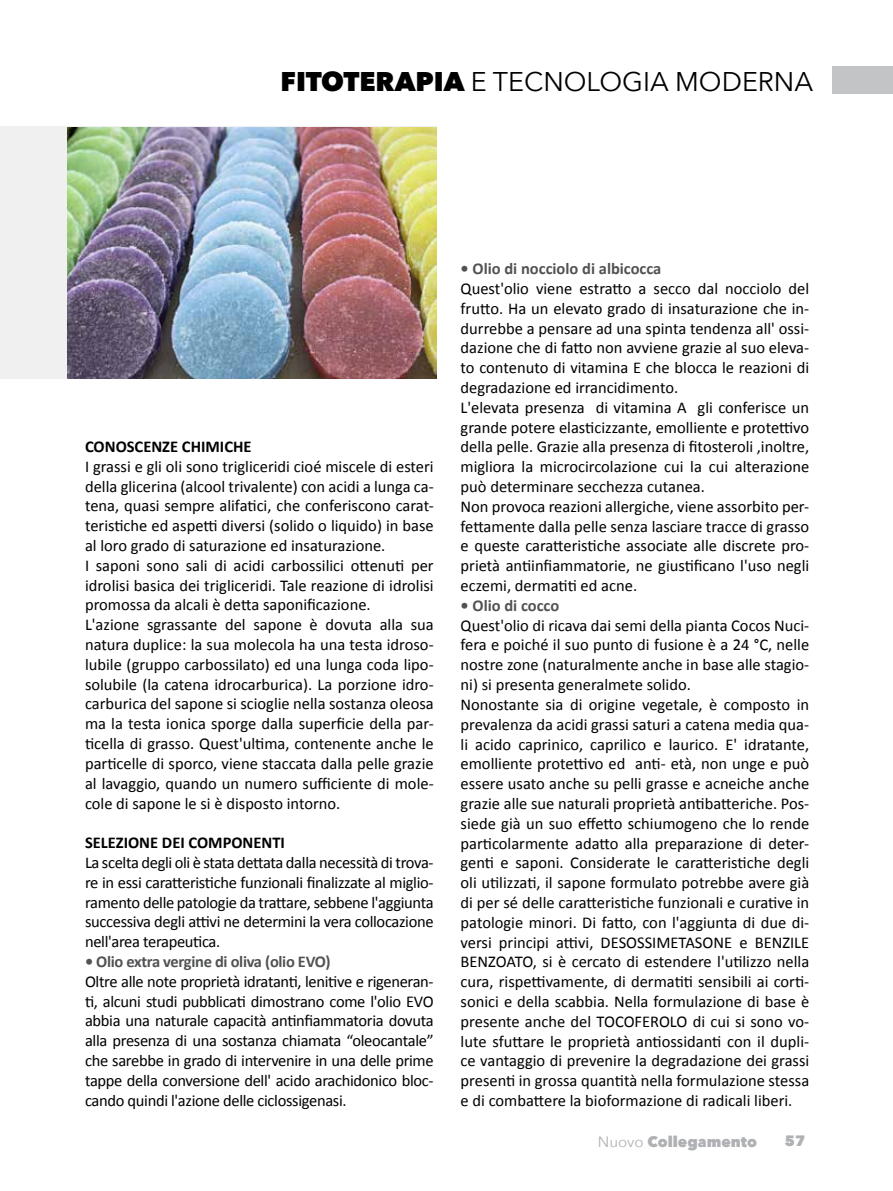
<style>
.page{position:relative;width:893px;height:1191px;background:#fff}
.page>*{position:absolute;margin:0;border:0;box-sizing:border-box;transform-origin:0 0}
.t1{font:27px "Avenir Next";color:#000}
.t2{font:16.5px/19.8px "Calibri";color:#000}
.t3{font:16.5px/19.8px "Calibri";letter-spacing:-.02em;color:#000}
.t4{font:800 15px "Avenir Next";color:#afb1b4}
.s1{font-weight:800}
.s2{font-weight:700}
.s3{font-weight:700;color:#515254}
.s4{font-weight:400}
</style>
<div class="page">
<div style="left:0;top:126px;width:436px;height:253px;background:#f0f0f0"></div>
<div style="left:832px;top:66px;width:61px;height:27px;background:#c2c4c6"></div>
<img style="left:67px;top:128px;width:369px;height:250px">
<p class="t1" style="left:280px;top:66px;width:534px"><span class="s1">FITOTERAPIA</span> E TECNOLOGIA MODERNA</p>
<p class="t2" style="left:85px;top:436px;width:350px"><span class="s2">CONOSCENZE CHIMICHE<br></span>I grassi e gli oli sono trigliceridi cioé miscele di esteri della glicerina (alcool trivalente) con acidi a lunga ca&shy;tena, quasi sempre alifatici, che conferiscono carat&shy;teristiche ed aspetti diversi (solido o liquido) in base al loro grado di saturazione ed insaturazione.<br>I saponi sono sali di acidi carbossilici ottenuti per idrolisi basica dei trigliceridi. Tale reazione di idrolisi promossa da alcali è detta saponificazione.<br>L'azione sgrassante del sapone è dovuta alla sua natura duplice: la sua molecola ha una testa idroso&shy;lubile (gruppo carbossilato) ed una lunga coda lipo&shy;solubile (la catena idrocarburica). La porzione idro&shy;carburica del sapone si scioglie nella sostanza oleosa ma la testa ionica sporge dalla superficie della par&shy;ticella di grasso. Quest'ultima, contenente anche le particelle di sporco, viene staccata dalla pelle grazie al lavaggio, quando un numero sufficiente di mole&shy;cole di sapone le si è disposto intorno.</p>
<p class="t3" style="left:85px;top:832px;width:350px"><span class="s2">SELEZIONE DEI COMPONENTI<br></span>La scelta degli oli è stata dettata dalla necessità di trova&shy;re in essi caratteristiche funzionali finalizzate al miglio&shy;ramento delle patologie da trattare, sebbene l'aggiunta successiva degli attivi ne determini la vera collocazione nell'area terapeutica.</p>
<p class="t3" style="left:85px;top:951px;width:350px"><span class="s3">• Olio extra vergine di oliva (olio EVO)<br></span>Oltre alle note proprietà idratanti, lenitive e rigeneran&shy;ti, alcuni studi pubblicati dimostrano come l'olio EVO abbia una naturale capacità antinfiammatoria dovuta alla presenza di una sostanza chiamata “oleocantale” che sarebbe in grado di intervenire in una delle prime tappe della conversione dell' acido arachidonico bloc&shy;cando quindi l'azione delle ciclossigenasi.</p>
<p class="t2" style="left:461px;top:259px;width:350px"><span class="s3">• Olio di nocciolo di albicocca<br></span>Quest'olio viene estratto a secco dal nocciolo del frutto. Ha un elevato grado di insaturazione che in&shy;durrebbe a pensare ad una spinta tendenza all' ossi&shy;dazione che di fatto non avviene grazie al suo eleva&shy;to contenuto di vitamina E che blocca le reazioni di degradazione ed irrancidimento.<br>L'elevata presenza di vitamina A gli conferisce un grande potere elasticizzante, emolliente e protettivo della pelle. Grazie alla presenza di fitosteroli ,inoltre, migliora la microcircolazione cui la cui alterazione può determinare secchezza cutanea.<br>Non provoca reazioni allergiche, viene assorbito per&shy;fettamente dalla pelle senza lasciare tracce di grasso e queste caratteristiche associate alle discrete pro&shy;prietà antiinfiammatorie, ne giustificano l'uso negli eczemi, dermatiti ed acne.</p>
<p class="t2" style="left:461px;top:595px;width:350px"><span class="s3">• Olio di cocco<br></span>Quest'olio di ricava dai semi della pianta Cocos Nuci&shy;fera e poiché il suo punto di fusione è a 24 °C, nelle nostre zone (naturalmente anche in base alle stagio&shy;ni) si presenta generalmete solido.<br>Nonostante sia di origine vegetale, è composto in prevalenza da acidi grassi saturi a catena media qua&shy;li acido caprinico, caprilico e laurico. E' idratante, emolliente protettivo ed anti- età, non unge e può essere usato anche su pelli grasse e acneiche anche grazie alle sue naturali proprietà antibatteriche. Pos&shy;siede già un suo effetto schiumogeno che lo rende particolarmente adatto alla preparazione di deter&shy;genti e saponi. Considerate le caratteristiche degli oli utilizzati, il sapone formulato potrebbe avere già di per sé delle caratteristiche funzionali e curative in patologie minori. Di fatto, con l'aggiunta di due di&shy;versi principi attivi, DESOSSIMETASONE e BENZILE BENZOATO, si è cercato di estendere l'utilizzo nella cura, rispettivamente, di dermatiti sensibili ai corti&shy;sonici e della scabbia. Nella formulazione di base è presente anche del TOCOFEROLO di cui si sono vo&shy;lute sfuttare le proprietà antiossidanti con il dupli&shy;ce vantaggio di prevenire la degradazione dei grassi presenti in grossa quantità nella formulazione stessa e di combattere la bioformazione di radicali liberi.</p>
<p class="t4" style="left:598px;top:1132px;width:161px"><span class="s4">Nuovo</span> Collegamento</p>
<p class="t4" style="left:784px;top:1131px;width:22px">57</p>
</div>
